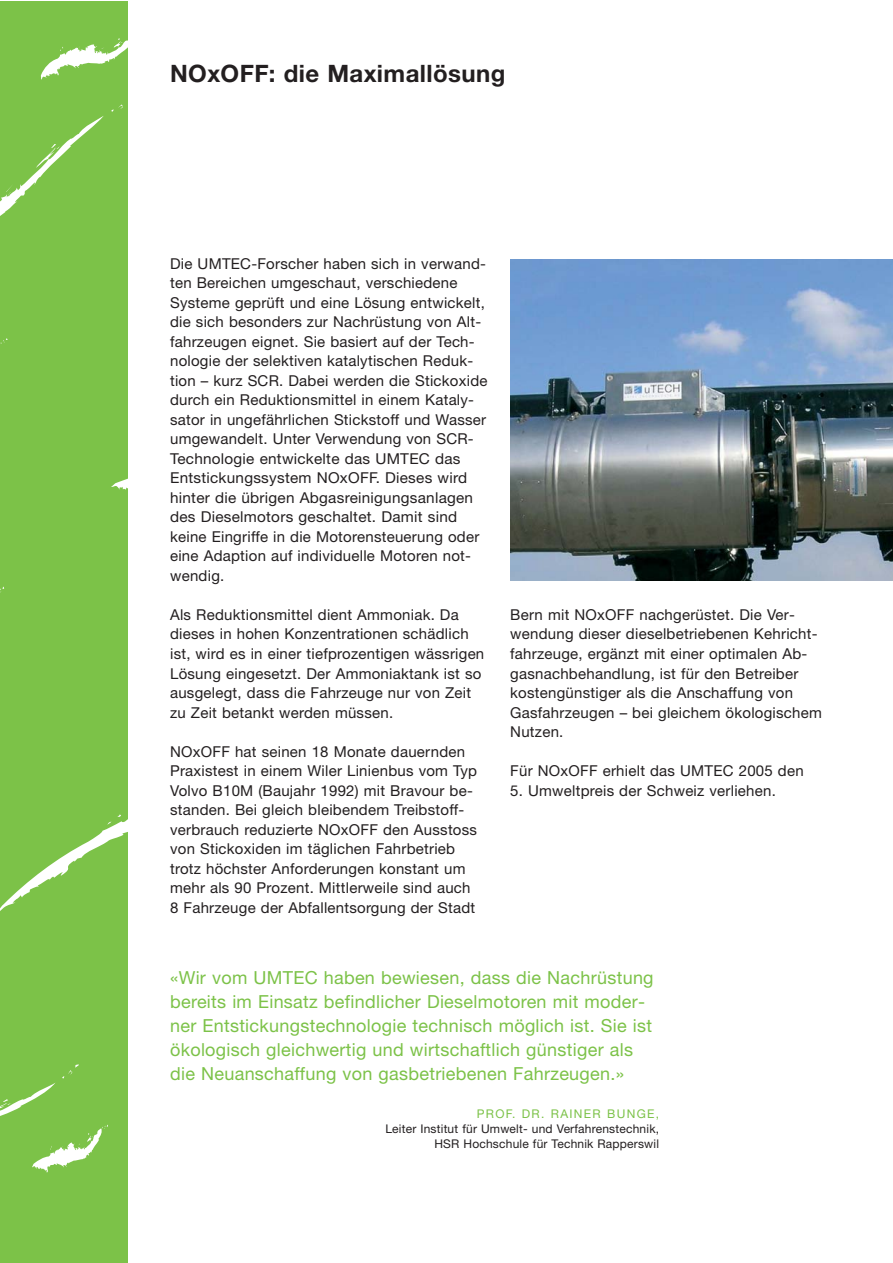
<style>
.page{position:relative;width:893px;height:1263px;background:#fff}
.page>*{position:absolute;margin:0;border:0;box-sizing:border-box;transform-origin:0 0}
.t1{font:700 24px "Helvetica Neue LT Std";letter-spacing:.015em;color:#231f20}
.t2{font:18px/24px "Helvetica Neue LT Std";letter-spacing:.015em;color:#7cc248}
.t3{font:15px/19.5px "Helvetica Neue LT Std";letter-spacing:.015em;color:#231f20}
.t4{font:12px/15px "Helvetica Neue LT Std";letter-spacing:.015em;color:#231f20;text-align:right}
.t5{font:12px "Helvetica Neue LT Std";letter-spacing:.11em;color:#7cc248}
</style>
<div class="page">
<div style="left:0;top:1px;width:128px;height:1262px;background:#7cc248"></div>
<svg style="left:0;top:814px;width:128px;height:97px"></svg>
<svg style="left:111px;top:104px;width:12px;height:8px"></svg>
<svg style="left:0;top:116px;width:104px;height:100px"></svg>
<svg style="left:41px;top:38px;width:87px;height:42px"></svg>
<svg style="left:0;top:338px;width:8px;height:6px"></svg>
<svg style="left:111px;top:478px;width:17px;height:12px"></svg>
<svg style="left:0;top:1064px;width:108px;height:109px"></svg>
<img style="left:510px;top:260px;width:383px;height:321px">
<h1 class="t1" style="left:170px;top:65px;width:337px">NOxOFF: die Maximallösung</h1>
<p class="t3" style="left:170px;top:255px;width:319px">Die UMTEC-Forscher haben sich in verwand&shy;ten Bereichen umgeschaut, verschiedene Systeme geprüft und eine Lösung entwickelt, die sich besonders zur Nachrüstung von Alt&shy;fahrzeugen eignet. Sie basiert auf der Tech&shy;nologie der selektiven katalytischen Reduk&shy;tion – kurz SCR. Dabei werden die Stickoxide durch ein Reduktionsmittel in einem Kataly&shy;sator in ungefährlichen Stickstoff und Wasser umgewandelt. Unter Verwendung von SCR-Technologie entwickelte das UMTEC das Entstickungssystem NOxOFF. Dieses wird hinter die übrigen Abgasreinigungsanlagen des Dieselmotors geschaltet. Damit sind keine Eingriffe in die Motorensteuerung oder eine Adaption auf individuelle Motoren not&shy;wendig.</p>
<p class="t3" style="left:170px;top:606px;width:316px">Als Reduktionsmittel dient Ammoniak. Da dieses in hohen Konzentrationen schädlich ist, wird es in einer tiefprozentigen wässrigen Lösung eingesetzt. Der Ammoniaktank ist so ausgelegt, dass die Fahrzeuge nur von Zeit zu Zeit betankt werden müssen.</p>
<p class="t3" style="left:170px;top:743px;width:308px">NOxOFF hat seinen 18 Monate dauernden Praxistest in einem Wiler Linienbus vom Typ Volvo B10M (Baujahr 1992) mit Bravour be&shy;standen. Bei gleich bleibendem Treibstoff&shy;verbrauch reduzierte NOxOFF den Ausstoss von Stickoxiden im täglichen Fahrbetrieb trotz höchster Anforderungen konstant um mehr als 90 Prozent. Mittlerweile sind auch 8 Fahrzeuge der Abfallentsorgung der Stadt</p>
<p class="t3" style="left:510px;top:606px;width:313px">Bern mit NOxOFF nachgerüstet. Die Ver&shy;wendung dieser dieselbetriebenen Kehricht&shy;fahrzeuge, ergänzt mit einer optimalen Ab&shy;gasnachbehandlung, ist für den Betreiber kostengünstiger als die Anschaffung von Gasfahrzeugen – bei gleichem ökologischem Nutzen.</p>
<p class="t3" style="left:510px;top:762px;width:295px">Für NOxOFF erhielt das UMTEC 2005 den</p>
<p class="t3" style="left:510px;top:782px;width:267px">5. Umweltpreis der Schweiz verliehen.</p>
<p class="t2" style="left:170px;top:967px;width:485px">«Wir vom UMTEC haben bewiesen, dass die Nachrüstung bereits im Einsatz befindlicher Dieselmotoren mit moder&shy;ner Entstickungstechnologie technisch möglich ist. Sie ist ökologisch gleichwertig und wirtschaftlich günstiger als die Neuanschaffung von gasbetriebenen Fahrzeugen.»</p>
<p class="t5" style="left:477px;top:1109px;width:184px">PROF. DR. RAINER BUNGE,</p>
<p class="t4" style="left:385px;top:1122px;width:275px">Leiter Institut für Umwelt- und Verfahrenstechnik,<br>HSR Hochschule für Technik Rapperswil</p>
</div>
